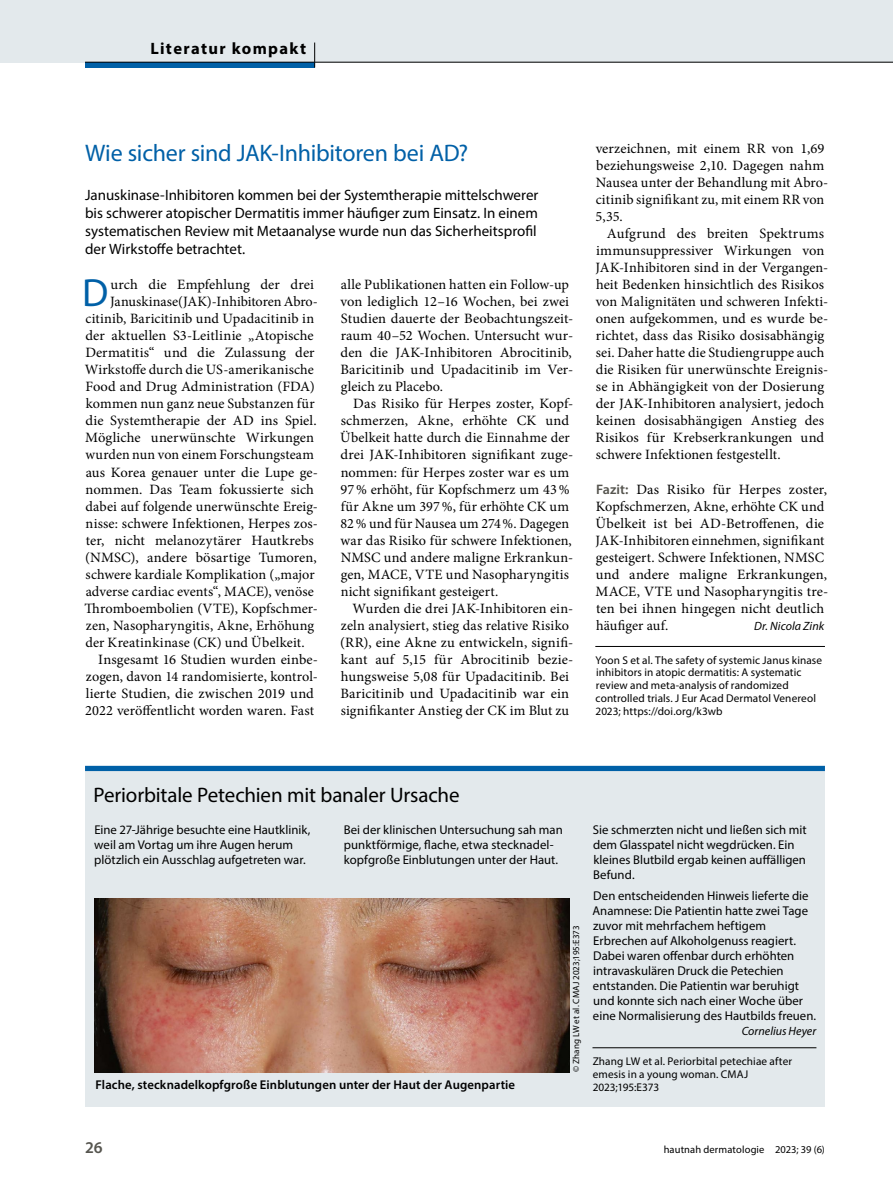
<style>
.page{position:relative;width:893px;height:1187px;background:#fff}
.page>*{position:absolute;margin:0;border:0;box-sizing:border-box;transform-origin:0 0}
.Para_Initial_2{font:39.45px "Myriad Pro";color:#0060a7}
.Title_2{font:24px "Myriad Pro";letter-spacing:-.01em;color:#0060a7}
.Title_x3{font:21px "Myriad Pro";letter-spacing:-.01em;color:#000}
.t1{font:700 16.5px "Myriad Pro";letter-spacing:.08em;color:#000}
.t2{font:600 16.5px "Myriad Pro";color:#56554f}
.Trailer_2{font:15px/18px "Myriad Pro";color:#000;text-align:justify}
.Para_Indent{font:14.25px/17px "Minion Pro";letter-spacing:.005em;color:#000}
.Para_Initial_2-2{font:14.25px "Minion Pro";letter-spacing:.005em;color:#000}
.SectionHeading_2_Dat{font:14.25px/17px "Minion Pro";letter-spacing:.005em;color:#000}
.Para_x3{font:12.75px/15px "Myriad Pro";color:#000}
.Image_Caption_x{font:600 12.75px "Myriad Pro";letter-spacing:.01em;color:#000}
.Para_x3-2{font:italic 12px "Myriad Pro";color:#000}
.SectionHeading_2_Dat-2{font:italic 12px "Myriad Pro";letter-spacing:.005em;color:#000}
.Source_x{font:11.25px/12.8px "Myriad Pro";letter-spacing:.01em;color:#000}
.t3{font:10.5px "Myriad Pro";letter-spacing:.01em;color:#000}
.Image_Source_x{font:9px "Myriad Pro";letter-spacing:.015em;color:#000}
.s1{font-family:"Myriad Pro";font-weight:600;font-size:13.8px;color:#56554f}
</style>
<div class="page">
<div style="left:0;top:0;width:892px;height:62px;background:#e3e9ec"></div>
<hr style="left:595px;top:646px;width:230px;height:1px;background:#000">
<div style="left:85px;top:765px;width:740px;height:341px;background:#e3e9ec"></div>
<div style="left:85px;top:765px;width:740px;height:6px;background:#0060a7"></div>
<hr style="left:592px;top:1047px;width:224px;height:1px;background:#000">
<img style="left:95px;top:898px;width:475px;height:174px">
<div style="left:85px;top:62px;width:230px;height:5px;background:#0060a7"></div>
<hr style="left:85px;top:62px;width:230px;height:1px;background:#000">
<hr style="left:315px;top:62px;width:578px;height:1px;background:#000">
<svg style="left:314px;top:43px;width:1px;height:24px"></svg>
<p class="t1" style="left:150px;top:37px;width:157px">Literatur kompakt</p>
<p class="Title_2" style="left:85px;top:138px;width:385px">Wie sicher sind JAK-Inhibitoren bei AD?</p>
<p class="Trailer_2" style="left:85px;top:185px;width:455px">Januskinase-Inhibitoren kommen bei der Systemtherapie mittelschwerer bis schwerer atopischer Dermatitis immer häufiger zum Einsatz. In einem systematischen Review mit Metaanalyse wurde nun das Sicherheitsprofil der Wirkstoffe betrachtet.</p>
<p class="Para_Initial_2" style="left:82px;top:269px;width:28px">D</p>
<p class="Para_Initial_2-2" style="left:110px;top:275px;width:205px">urch die Empfehlung der drei</p>
<p class="Para_Indent" style="left:340px;top:276px;width:234px">alle Publikationen hatten ein Follow-up von lediglich 12–16 Wochen, bei zwei Studien dauerte der Beobachtungszeit&shy;raum 40–52 Wochen. Untersucht wur&shy;den die JAK-Inhibitoren Abrocitinib, Baricitinib und Upadacitinib im Ver&shy;gleich zu Placebo.</p>
<p class="Para_Indent" style="left:340px;top:395px;width:234px;text-indent:13px">Das Risiko für Herpes zoster, Kopf&shy;schmerzen, Akne, erhöhte CK und Übelkeit hatte durch die Einnahme der drei JAK-Inhibitoren signifikant zuge&shy;nommen: für Herpes zoster war es um 97% erhöht, für Kopfschmerz um 43% für Akne um 397%, für erhöhte CK um 82% und für Nausea um 274%. Dagegen war das Risiko für schwere Infektionen, NMSC und andere maligne Erkrankun&shy;gen, MACE, VTE und Nasopharyngitis nicht signifikant gesteigert.</p>
<p class="Para_Indent" style="left:340px;top:599px;width:235px;text-indent:12px">Wurden die drei JAK-Inhibitoren ein&shy;zeln analysiert, stieg das relative Risiko (RR), eine Akne zu entwickeln, signifi&shy;kant auf 5,15 für Abrocitinib bezie&shy;hungsweise 5,08 für Upadacitinib. Bei Baricitinib und Upadacitinib war ein signifikanter Anstieg der CK im Blut zu</p>
<p class="Para_Initial_2-2" style="left:110px;top:292px;width:208px">Januskinase(JAK)-Inhibitoren Abro-</p>
<p class="Para_Initial_2-2" style="left:85px;top:309px;width:230px">citinib, Baricitinib und Upadacitinib in</p>
<p class="Para_Initial_2-2" style="left:85px;top:326px;width:230px">der aktuellen S3-Leitlinie „Atopische</p>
<p class="Para_Initial_2-2" style="left:85px;top:343px;width:231px">Dermatitis“ und die Zulassung der</p>
<p class="Para_Initial_2-2" style="left:85px;top:360px;width:231px">Wirkstoffe durch die US-amerikanische</p>
<p class="Para_Initial_2-2" style="left:85px;top:377px;width:231px">Food and Drug Administration (FDA)</p>
<p class="Para_Initial_2-2" style="left:86px;top:394px;width:230px">kommen nun ganz neue Substanzen für</p>
<p class="Para_Initial_2-2" style="left:85px;top:411px;width:233px">die Systemtherapie der AD ins Spiel.</p>
<p class="Para_Initial_2-2" style="left:85px;top:428px;width:230px">Mögliche unerwünschte Wirkungen</p>
<p class="Para_Initial_2-2" style="left:85px;top:445px;width:230px">wurden nun von einem Forschungsteam</p>
<p class="Para_Initial_2-2" style="left:86px;top:462px;width:234px">aus Korea genauer unter die Lupe ge-</p>
<p class="Para_Initial_2-2" style="left:86px;top:479px;width:230px">nommen. Das Team fokussierte sich</p>
<p class="Para_Initial_2-2" style="left:85px;top:496px;width:234px">dabei auf folgende unerwünschte Ereig-</p>
<p class="Para_Initial_2-2" style="left:86px;top:513px;width:234px">nisse: schwere Infektionen, Herpes zos-</p>
<p class="Para_Initial_2-2" style="left:86px;top:530px;width:230px">ter, nicht melanozytärer Hautkrebs</p>
<p class="Para_Initial_2-2" style="left:85px;top:547px;width:233px">(NMSC), andere bösartige Tumoren,</p>
<p class="Para_Initial_2-2" style="left:86px;top:564px;width:230px">schwere kardiale Komplikation („major</p>
<p class="Para_Initial_2-2" style="left:86px;top:581px;width:230px">adverse cardiac events“, MACE), venöse</p>
<p class="Para_Initial_2-2" style="left:85px;top:598px;width:235px">Thromboembolien (VTE), Kopfschmer-</p>
<p class="Para_Initial_2-2" style="left:86px;top:615px;width:230px">zen, Nasopharyngitis, Akne, Erhöhung</p>
<p class="Para_Initial_2-2" style="left:85px;top:632px;width:221px">der Kreatinkinase (CK) und Übelkeit.</p>
<p class="Para_Indent" style="left:85px;top:650px;width:234px;text-indent:13px">Insgesamt 16 Studien wurden einbe&shy;zogen, davon 14 randomisierte, kontrol&shy;lierte Studien, die zwischen 2019 und 2022 veröffentlicht worden waren. Fast</p>
<p class="Para_Indent" style="left:596px;top:140px;width:234px">verzeichnen, mit einem RR von 1,69 beziehungsweise 2,10. Dagegen nahm<br>Nausea unter der Behandlung mit Abro&shy;citinib signifikant zu, mit einem RR von<br>5,35.</p>
<p class="Para_Indent" style="left:595px;top:225px;width:234px;text-indent:11px">Aufgrund des breiten Spektrums immunsuppressiver Wirkungen von JAK-Inhibitoren sind in der Vergangen&shy;heit Bedenken hinsichtlich des Risikos von Malignitäten und schweren Infekti&shy;onen aufgekommen, und es wurde be&shy;richtet, dass das Risiko dosisabhängig sei. Daher hatte die Studiengruppe auch die Risiken für unerwünschte Ereignis&shy;se in Abhängigkeit von der Dosierung der JAK-Inhibitoren analysiert, jedoch keinen dosisabhängigen Anstieg des Risikos für Krebserkrankungen und schwere Infektionen festgestellt.</p>
<p class="SectionHeading_2_Dat" style="left:595px;top:480px;width:234px"><span class="s1">Fazit:</span> Das Risiko für Herpes zoster, Kopfschmerzen, Akne, erhöhte CK und Übelkeit ist bei AD-Betroffenen, die JAK-Inhibitoren einnehmen, signifikant gesteigert. Schwere Infektionen, NMSC und andere maligne Erkrankungen, MACE, VTE und Nasopharyngitis tre&shy;ten bei ihnen hingegen nicht deutlich häufiger auf.</p>
<p class="SectionHeading_2_Dat-2" style="left:754px;top:618px;width:72px">Dr. Nicola Zink</p>
<p class="Source_x" style="left:595px;top:653px;width:228px">Yoon S et al. The safety of systemic Janus kinase inhibitors in atopic dermatitis: A systematic review and meta-analysis of randomized controlled trials. J Eur Acad Dermatol Venereol 2023; https://doi.org/k3wb</p>
<p class="Title_x3" style="left:94px;top:781px;width:368px">Periorbitale Petechien mit banaler Ursache</p>
<p class="Para_x3" style="left:94px;top:821px;width:218px">Eine 27-Jährige besuchte eine Hautklinik, weil am Vortag um ihre Augen herum plötzlich ein Ausschlag aufgetreten war.</p>
<p class="Para_x3" style="left:344px;top:821px;width:221px">Bei der klinischen Untersuchung sah man punktförmige, flache, etwa stecknadel&shy;kopfgroße Einblutungen unter der Haut.</p>
<p class="Para_x3" style="left:593px;top:821px;width:215px">Sie schmerzten nicht und ließen sich mit dem Glasspatel nicht wegdrücken. Ein kleines Blutbild ergab keinen auffälligen<br>Befund.</p>
<p class="Para_x3" style="left:592px;top:888px;width:225px">Den entscheidenden Hinweis lieferte die Anamnese: Die Patientin hatte zwei Tage zuvor mit mehrfachem heftigem Erbrechen auf Alkoholgenuss reagiert.<br>Dabei waren offenbar durch erhöhten intravaskulären Druck die Petechien entstanden. Die Patientin war beruhigt und konnte sich nach einer Woche über eine Normalisierung des Hautbilds freuen.</p>
<p class="Para_x3-2" style="left:742px;top:1023px;width:76px">Cornelius Heyer</p>
<p class="Source_x" style="left:593px;top:1054px;width:201px">Zhang LW et al. Periorbital petechiae after emesis in a young woman. CMAJ</p>
<p class="Image_Caption_x" style="left:96px;top:1076px;width:421px">Flache, stecknadelkopfgroße Einblutungen unter der Haut der Augenpartie</p>
<p class="Source_x" style="left:593px;top:1080px;width:68px">2023;195:E373</p>
<p class="Image_Source_x" style="left:571px;top:1072px;width:148px;rotate:-90deg">© Zhang LW et al. CMAJ 2023;195:E373</p>
<p class="t2" style="left:85px;top:1136px;width:19px">26</p>
<p class="t3" style="left:664px;top:1142px;width:163px">hautnah dermatologie 2023; 39 (6)</p>
</div>
